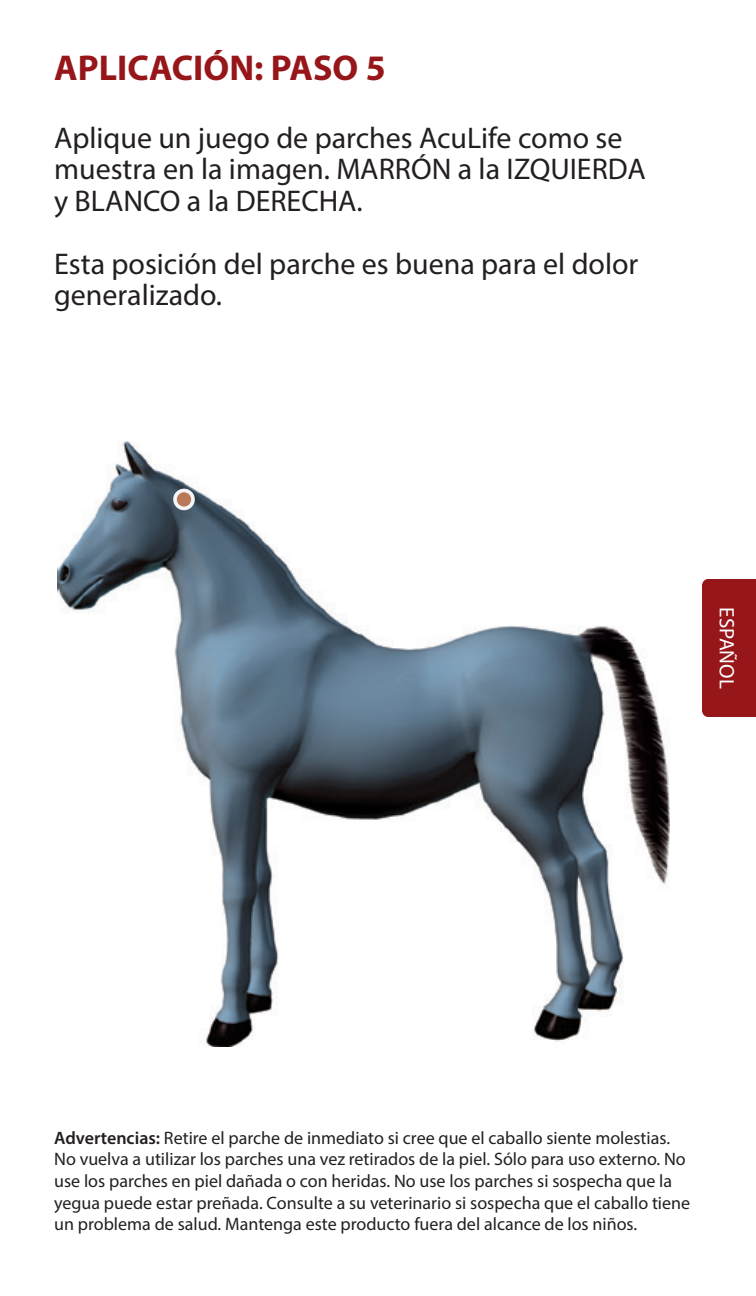
<style>
.page{position:relative;width:756px;height:1296px;background:#fff}
.page>*{position:absolute;margin:0;border:0;box-sizing:border-box;transform-origin:0 0}
.t1{font:700 36px "Myriad Pro";color:#961619}
.t2{font:300 30px/31.5px "Myriad Pro";color:#231f20}
.t3{font:21px "Myriad Pro";color:#fff}
.t4{font:300 18px/21.6px "Myriad Pro";color:#231f20}
.s1{font-weight:600}
</style>
<div class="page">
<div style="left:702px;top:579px;width:54px;height:138px;background:#961619"></div>
<img style="left:57px;top:441px;width:612px;height:605px">
<svg style="left:173px;top:489px;width:22px;height:21px"></svg>
<svg style="left:177px;top:492px;width:14px;height:15px"></svg>
<h1 class="t1" style="left:54px;top:45px;width:333px">APLICACIÓN: PASO 5</h1>
<h2 class="t2" style="left:54px;top:121px;width:593px">Aplique un juego de parches AcuLife como se muestra en la imagen. MARRÓN a la IZQUIERDA y BLANCO a la DERECHA.</h2>
<h2 class="t2" style="left:54px;top:247px;width:586px">Esta posición del parche es buena para el dolor generalizado.</h2>
<p class="t3" style="left:740px;top:607px;width:83px;rotate:90deg">ESPAÑOL</p>
<p class="t4" style="left:54px;top:1127px;width:638px"><span class="s1">Advertencias:</span> Retire el parche de inmediato si cree que el caballo siente molestias.<br>No vuelva a utilizar los parches una vez retirados de la piel. Sólo para uso externo. No use los parches en piel dañada o con heridas. No use los parches si sospecha que la yegua puede estar preñada. Consulte a su veterinario si sospecha que el caballo tiene un problema de salud. Mantenga este producto fuera del alcance de los niños.</p>
</div>
